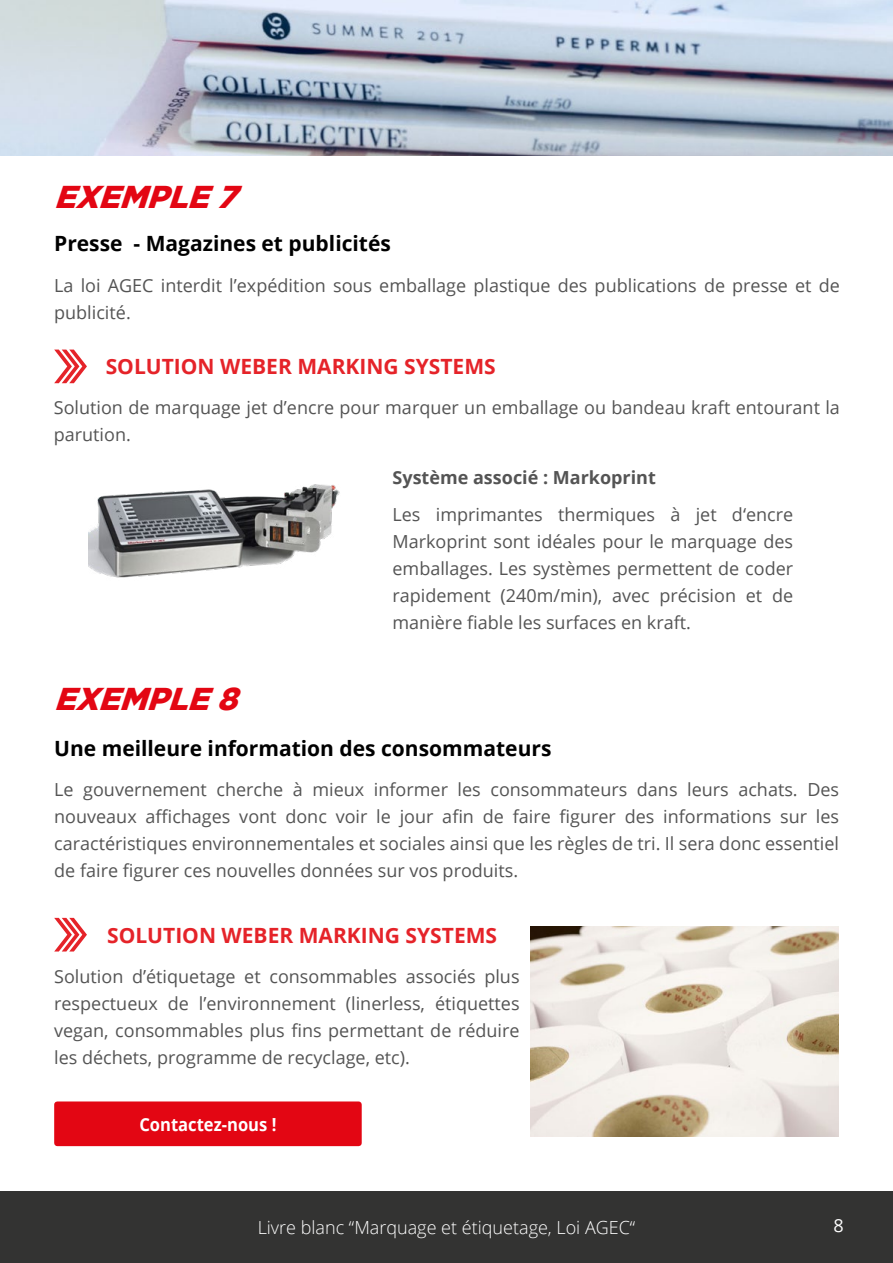
<style>
.page{position:relative;width:893px;height:1263px;background:#fff}
.page>*{position:absolute;margin:0;border:0;box-sizing:border-box;transform-origin:0 0}
.t1{font:italic 900 31.5px "Gotham";color:#e30613}
.t2{font:700 21px "Open Sans";color:#000}
.t3{font:700 21px "Open Sans";color:#e52329}
.t4{font:18px/27px "Open Sans";color:#545454;text-align:justify}
.t5{font:300 18px "Open Sans";color:#fff}
.t6{font:700 18px "Open Sans";color:#545454}
.t7{font:700 18px "Open Sans";color:#fff;scale:.92 1}
.t8{font:18px "Open Sans";color:#fff}
</style>
<div class="page">
<div style="left:0;top:1192px;width:893px;height:71px;background:#333332"></div>
<svg style="left:54px;top:350px;width:33px;height:33px"></svg>
<img style="left:89px;top:484px;width:251px;height:94px">
<img style="left:0;top:0;width:893px;height:155px">
<img style="left:530px;top:926px;width:309px;height:211px">
<svg style="left:54px;top:918px;width:33px;height:33px"></svg>
<div style="left:57px;top:1104px;width:302px;height:39px;background:#e30613"></div>
<div style="left:54px;top:1101px;width:308px;height:45px;border:6px solid #e30613"></div>
<h1 class="t1" style="left:54px;top:178px;width:195px">EXEMPLE7</h1>
<p class="t2" style="left:54px;top:229px;width:338px">Presse - Magazines et publicités</p>
<p class="t4" style="left:54px;top:271px;width:787px">La loi AGEC interdit l’expédition sous emballage plastique des publications de presse et de publicité.</p>
<p class="t3" style="left:106px;top:352px;width:391px">SOLUTION WEBER MARKING SYSTEMS</p>
<p class="t4" style="left:54px;top:394px;width:788px">Solution de marquage jet d’encre pour marquer un emballage ou bandeau kraft entourant la parution.</p>
<p class="t6" style="left:392px;top:464px;width:265px">Système associé : Markoprint</p>
<h1 class="t1" style="left:54px;top:680px;width:195px">EXEMPLE8</h1>
<p class="t4" style="left:392px;top:500px;width:402px">Les imprimantes thermiques à jet d‘encre Markoprint sont idéales pour le marquage des emballages. Les systèmes permettent de coder rapidement (240m/min), avec précision et de manière fiable les surfaces en kraft.</p>
<p class="t2" style="left:54px;top:733px;width:499px">Une meilleure information des consommateurs</p>
<p class="t4" style="left:54px;top:775px;width:786px">Le gouvernement cherche à mieux informer les consommateurs dans leurs achats. Des nouveaux affichages vont donc voir le jour afin de faire figurer des informations sur les caractéristiques environnementales et sociales ainsi que les règles de tri. Il sera donc essentiel de faire figurer ces nouvelles données sur vos produits.</p>
<p class="t3" style="left:107px;top:921px;width:391px">SOLUTION WEBER MARKING SYSTEMS</p>
<p class="t4" style="left:54px;top:962px;width:467px">Solution d’étiquetage et consommables associés plus respectueux de l’environnement (linerless, étiquettes vegan, consommables plus fins permettant de réduire les déchets, programme de recyclage, etc).</p>
<p class="t7" style="left:139px;top:1111px;width:150px">Contactez-nous !</p>
<p class="t5" style="left:258px;top:1215px;width:379px">Livre blanc “Marquage et étiquetage, Loi AGEC“</p>
<p class="t8" style="left:833px;top:1213px;width:12px">8</p>
</div>
